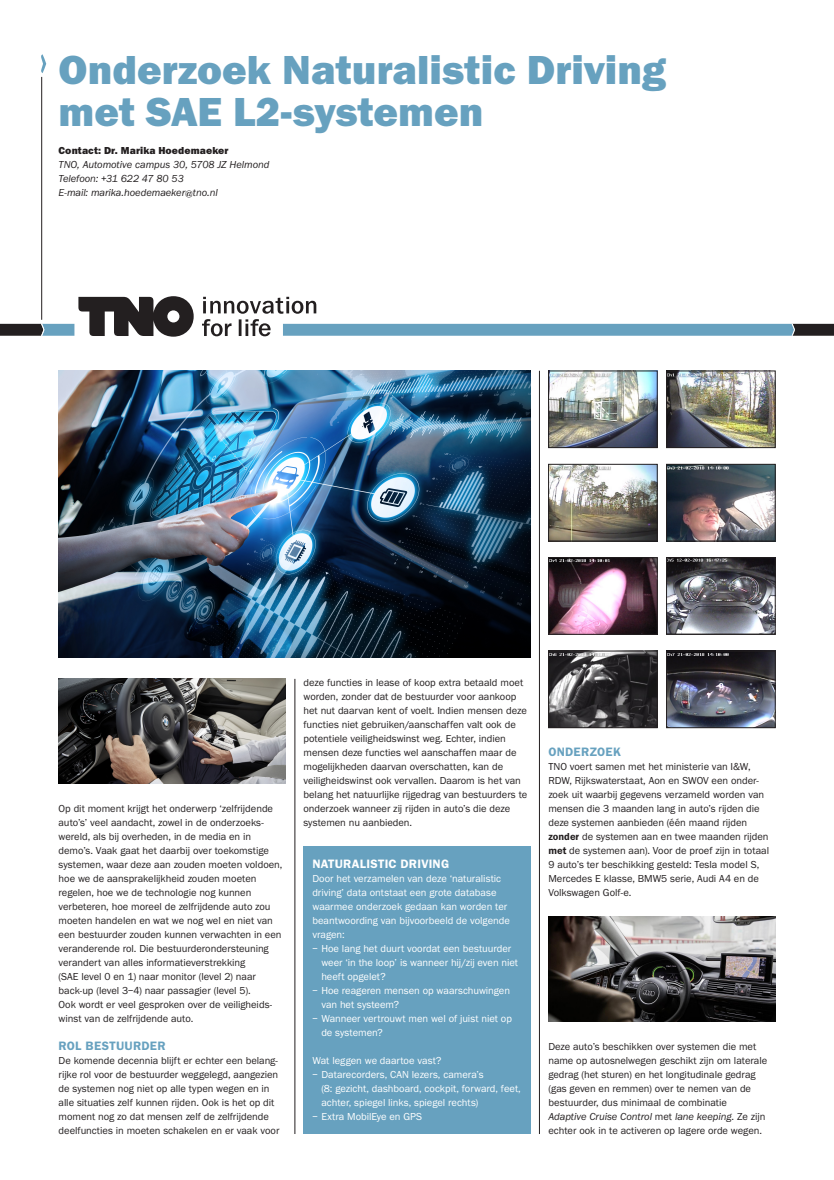
<style>
.page{position:relative;width:834px;height:1180px;background:#fff}
.page>*{position:absolute;margin:0;border:0;box-sizing:border-box;transform-origin:0 0}
.Kopregel__1{font:800 42px/42px "Franklin Goth EF";color:#67a1bf}
.Tussenkopje__8{font:600 12.6px "Franklin Goth EF";letter-spacing:.025em;color:#fff}
.Tussenkopje__8-2{font:600 12.6px "Franklin Goth EF";letter-spacing:.025em;color:#67a1bf}
._04_TNO-Tussenkop{font:600 12.6px "Franklin Goth EF";letter-spacing:.02em;color:#67a1bf}
.Platte_tekst__7{font:10.5px/14px "Franklin Goth EF";letter-spacing:-.005em;color:#231f20}
.Platte_tekst__7-2{font:10.5px/14px "Franklin Goth EF";letter-spacing:-.005em;color:#fff}
.Platte_tekst__7-3{font:italic 10.5px "Franklin Goth EF";letter-spacing:-.005em;color:#231f20}
.Referentie__3{font:italic 10.5px "Franklin Goth EF";letter-spacing:-.005em;color:#231f20}
.Auteurs__2{font:800 10.5px "Franklin Goth EF";letter-spacing:.01em;color:#231f20}
.s1{font-weight:600}
.s2{font-style:italic}
</style>
<div class="page">
<hr style="left:41px;top:77px;width:1px;height:243px;background:#231f20">
<svg style="left:41px;top:54px;width:5px;height:19px"></svg>
<svg style="left:0;top:288px;width:833px;height:49px"></svg>
<hr style="left:539px;top:371px;width:1px;height:763px;background:#231f20">
<hr style="left:295px;top:679px;width:1px;height:455px;background:#231f20">
<div style="left:303px;top:847px;width:227px;height:287px;background:#67a1bf"></div>
<img style="left:59px;top:371px;width:471px;height:287px">
<img style="left:550px;top:373px;width:105px;height:73px">
<div style="left:548px;top:371px;width:109px;height:77px;border:1px solid #231f20"></div>
<img style="left:668px;top:373px;width:105px;height:73px">
<div style="left:666px;top:371px;width:109px;height:77px;border:1px solid #231f20"></div>
<img style="left:550px;top:466px;width:105px;height:73px">
<div style="left:548px;top:464px;width:109px;height:77px;border:1px solid #231f20"></div>
<img style="left:668px;top:466px;width:105px;height:73px">
<div style="left:666px;top:464px;width:109px;height:77px;border:1px solid #231f20"></div>
<img style="left:550px;top:559px;width:105px;height:73px">
<div style="left:548px;top:557px;width:109px;height:77px;border:1px solid #231f20"></div>
<img style="left:668px;top:559px;width:105px;height:73px">
<div style="left:666px;top:557px;width:109px;height:77px;border:1px solid #231f20"></div>
<img style="left:550px;top:653px;width:105px;height:73px">
<div style="left:548px;top:651px;width:109px;height:77px;border:1px solid #231f20"></div>
<img style="left:668px;top:653px;width:105px;height:73px">
<div style="left:666px;top:651px;width:109px;height:77px;border:1px solid #231f20"></div>
<img style="left:59px;top:679px;width:226px;height:105px">
<img style="left:548px;top:917px;width:227px;height:105px">
<p class="Kopregel__1" style="left:59px;top:49px;width:609px">Onderzoek Naturalistic Driving met SAE L2-systemen</p>
<p class="Auteurs__2" style="left:59px;top:144px;width:171px">Contact: Dr. Marika Hoedemaeker</p>
<p class="Referentie__3" style="left:59px;top:159px;width:212px">TNO, Automotive campus 30, 5708 JZ Helmond</p>
<p class="Platte_tekst__7-3" style="left:59px;top:173px;width:127px">Telefoon: +31 622 47 80 53</p>
<p class="Platte_tekst__7-3" style="left:59px;top:187px;width:161px">E-mail: marika.hoedemaeker@tno.nl</p>
<p class="Platte_tekst__7" style="left:59px;top:801px;width:225px">Op dit moment krijgt het onderwerp ‘zelfrijdende auto’s’ veel aandacht, zowel in de onderzoeks&shy;wereld, als bij overheden, in de media en in demo’s. Vaak gaat het daarbij over toekomstige systemen, waar deze aan zouden moeten voldoen, hoe we de aansprakelijkheid zouden moeten regelen, hoe we de technologie nog kunnen verbeteren, hoe moreel de zelfrijdende auto zou moeten handelen en wat we nog wel en niet van een bestuurder zouden kunnen verwachten in een veranderende rol. Die bestuurderondersteuning verandert van alles informatieverstrekking<br>(SAE level 0 en 1) naar monitor (level 2) naar back-up (level 3–4) naar passagier (level 5).<br>Ook wordt er veel gesproken over de veiligheids&shy;winst van de zelfrijdende auto.</p>
<p class="Tussenkopje__8-2" style="left:59px;top:1038px;width:109px">ROL BESTUURDER</p>
<p class="Platte_tekst__7" style="left:59px;top:1053px;width:222px">De komende decennia blijft er echter een belang&shy;rijke rol voor de bestuurder weggelegd, aangezien de systemen nog niet op alle typen wegen en in alle situaties zelf kunnen rijden. Ook is het op dit moment nog zo dat mensen zelf de zelfrijdende deelfuncties in moeten schakelen en er vaak voor</p>
<p class="Platte_tekst__7" style="left:303px;top:675px;width:225px">deze functies in lease of koop extra betaald moet worden, zonder dat de bestuurder voor aankoop het nut daarvan kent of voelt. Indien mensen deze functies niet gebruiken/aanschaffen valt ook de potentiele veiligheidswinst weg. Echter, indien mensen deze functies wel aanschaffen maar de mogelijkheden daarvan overschatten, kan de veiligheidswinst ook vervallen. Daarom is het van belang het natuurlijke rijgedrag van bestuurders te onderzoek wanneer zij rijden in auto’s die deze systemen nu aanbieden.</p>
<p class="Tussenkopje__8" style="left:312px;top:856px;width:138px">NATURALISTIC DRIVING</p>
<p class="Platte_tekst__7-2" style="left:312px;top:871px;width:199px">Door het verzamelen van deze ‘naturalistic driving’ data ontstaat een grote database waarmee onderzoek gedaan kan worden ter beantwoording van bijvoorbeeld de volgende vragen:</p>
<p class="Platte_tekst__7-2" style="left:321px;top:941px;width:198px;text-indent:-9px">– Hoe lang het duurt voordat een bestuurder weer ‘in the loop’ is wanneer hij/zij even niet heeft opgelet?</p>
<p class="Platte_tekst__7-2" style="left:321px;top:983px;width:190px;text-indent:-9px">– Hoe reageren mensen op waarschuwingen van het systeem?</p>
<p class="Platte_tekst__7-2" style="left:321px;top:1011px;width:192px;text-indent:-9px">– Wanneer vertrouwt men wel of juist niet op de systemen?</p>
<p class="Platte_tekst__7-2" style="left:312px;top:1053px;width:130px">Wat leggen we daartoe vast?</p>
<p class="Platte_tekst__7-2" style="left:321px;top:1067px;width:201px;text-indent:-9px">– Datarecorders, CAN lezers, camera’s<br>(8: gezicht, dashboard, cockpit, forward, feet, achter, spiegel links, spiegel rechts)</p>
<p class="Platte_tekst__7-2" style="left:312px;top:1109px;width:111px">– Extra MobilEye en GPS</p>
<p class="_04_TNO-Tussenkop" style="left:548px;top:744px;width:74px">ONDERZOEK</p>
<p class="Platte_tekst__7" style="left:548px;top:759px;width:222px">TNO voert samen met het ministerie van I&amp;W, RDW, Rijkswaterstaat, Aon en SWOV een onder&shy;zoek uit waarbij gegevens verzameld worden van mensen die 3 maanden lang in auto’s rijden die deze systemen aanbieden (één maand rijden <span class="s1">zonder</span> de systemen aan en twee maanden rijden <span class="s1">met</span> de systemen aan). Voor de proef zijn in totaal 9 auto’s ter beschikking gesteld: Tesla model S, Mercedes E klasse, BMW5 serie, Audi A4 en de Volkswagen Golf-e.</p>
<p class="Platte_tekst__7" style="left:548px;top:1039px;width:220px">Deze auto’s beschikken over systemen die met name op autosnelwegen geschikt zijn om laterale gedrag (het sturen) en het longitudinale gedrag (gas geven en remmen) over te nemen van de bestuurder, dus minimaal de combinatie <span class="s2">Adaptive Cruise Control</span> met <span class="s2">lane keeping</span>. Ze zijn echter ook in te activeren op lagere orde wegen.</p>
</div>
